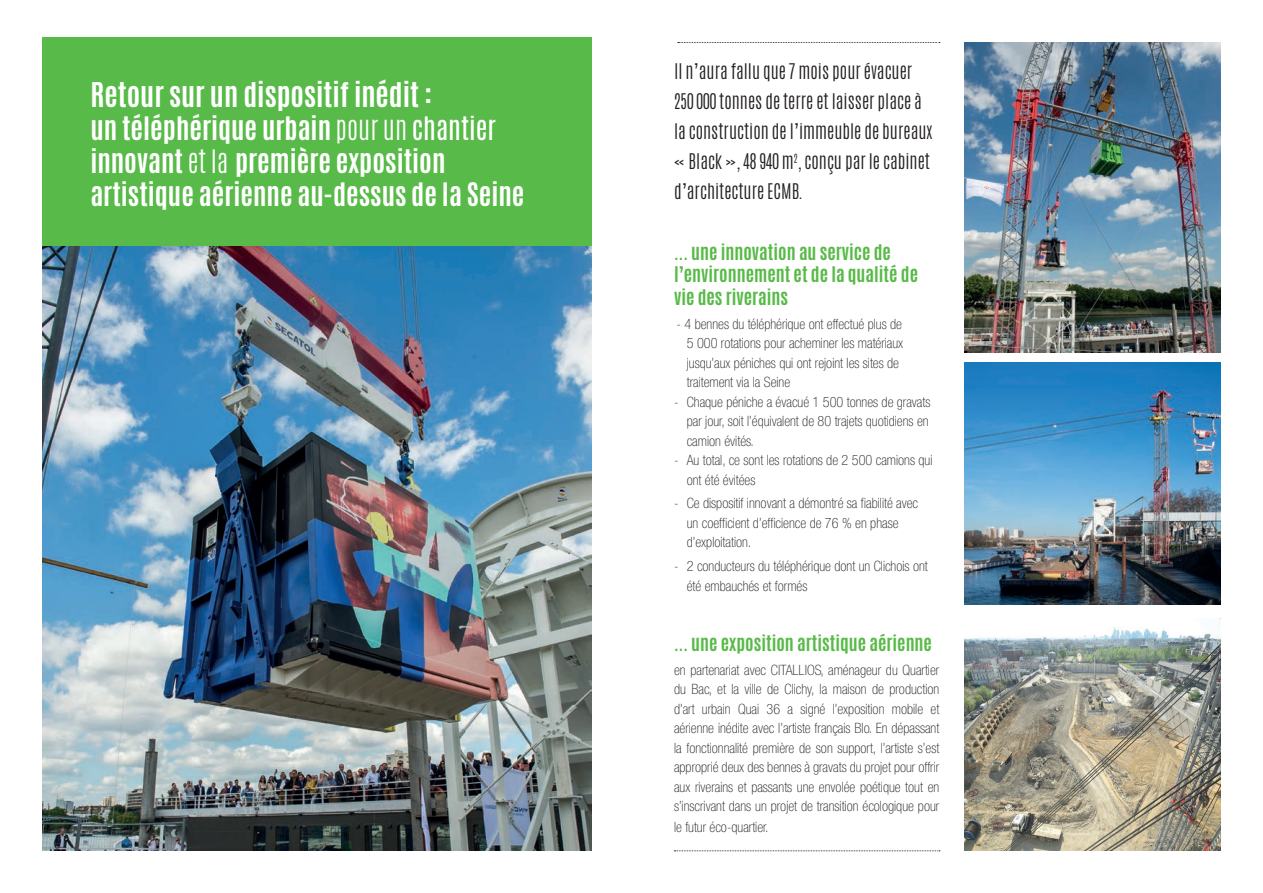
<style>
.page{position:relative;width:1263px;height:893px;background:#fff}
.page>*{position:absolute;margin:0;border:0;box-sizing:border-box;transform-origin:0 0}
.t1{font:700 28.5px "Antonio";color:#fff}
.t2{font:700 27px/33px "Antonio";color:#fff}
.t3{font:300 18px/30px "Antonio";color:#231f20}
.t4{font:700 18px/22.5px "Antonio";color:#58ba48}
.t5{font:100 condensed 14.25px/19.5px "Helvetica Neue";color:#231f20}
.s1{font-weight:300}
.s2{font-weight:400}
</style>
<div class="page">
<img style="left:43px;top:246px;width:549px;height:604px">
<div style="left:43px;top:37px;width:549px;height:209px;background:#58ba48"></div>
<img style="left:964px;top:43px;width:256px;height:309px">
<img style="left:964px;top:619px;width:256px;height:231px">
<svg style="left:678px;top:42px;width:262px;height:1px"></svg>
<svg style="left:674px;top:850px;width:266px;height:1px"></svg>
<img style="left:964px;top:363px;width:256px;height:241px">
<h1 class="t1" style="left:90px;top:73px;width:343px">Retour sur un dispositif inédit :</h1>
<h2 class="t2" style="left:90px;top:112px;width:436px">un téléphérique urbain <span class="s1">pour un</span> <span class="s2">chantier </span>innovant <span class="s1">et la</span> première exposition artistique aérienne au-dessus de la Seine</h2>
<p class="t3" style="left:674px;top:57px;width:260px">Il n’aura fallu que 7 mois pour évacuer 250 000 tonnes de terre et laisser place à la construction de l’immeuble de bureaux « Black », 48 940 m<sup>2</sup>, conçu par le cabinet d’architecture ECMB.</p>
<p class="t4" style="left:674px;top:241px;width:246px">... une innovation au service de l’environnement et de la qualité de vie des riverains</p>
<p class="t5" style="left:687px;top:314px;width:218px;text-indent:-10px">- 4 bennes du téléphérique ont effectué plus de 5 000 rotations pour acheminer les matériaux jusqu’aux péniches qui ont rejoint les sites de traitement via la Seine</p>
<p class="t5" style="left:687px;top:392px;width:245px;text-indent:-13px">- Chaque péniche a évacué 1 500 tonnes de gravats par jour, soit l’équivalent de 80 trajets quotidiens en camion évités.</p>
<p class="t5" style="left:687px;top:450px;width:247px;text-indent:-13px">- Au total, ce sont les rotations de 2 500 camions qui ont été évitées</p>
<p class="t5" style="left:687px;top:493px;width:233px;text-indent:-13px">- Ce dispositif innovant a démontré sa fiabilité avec un coefficient d’efficience de 76 % en phase d’exploitation.</p>
<p class="t5" style="left:687px;top:556px;width:243px;text-indent:-13px">- 2 conducteurs du téléphérique dont un Clichois ont été embauchés et formés</p>
<p class="t4" style="left:674px;top:632px;width:259px">... une exposition artistique aérienne</p>
<p class="t5" style="left:674px;top:660px;width:267px;text-align:justify">en partenariat avec CITALLIOS, aménageur du Quartier du Bac, et la ville de Clichy, la maison de production d’art urbain Quai 36 a signé l’exposition mobile et aérienne inédite avec l’artiste français Blo. En dépassant la fonctionnalité première de son support, l’artiste s’est approprié deux des bennes à gravats du projet pour offrir aux riverains et passants une envolée poétique tout en s’inscrivant dans un projet de transition écologique pour</p>
<p class="t5" style="left:674px;top:817px;width:96px">le futur éco-quartier.</p>
</div>
